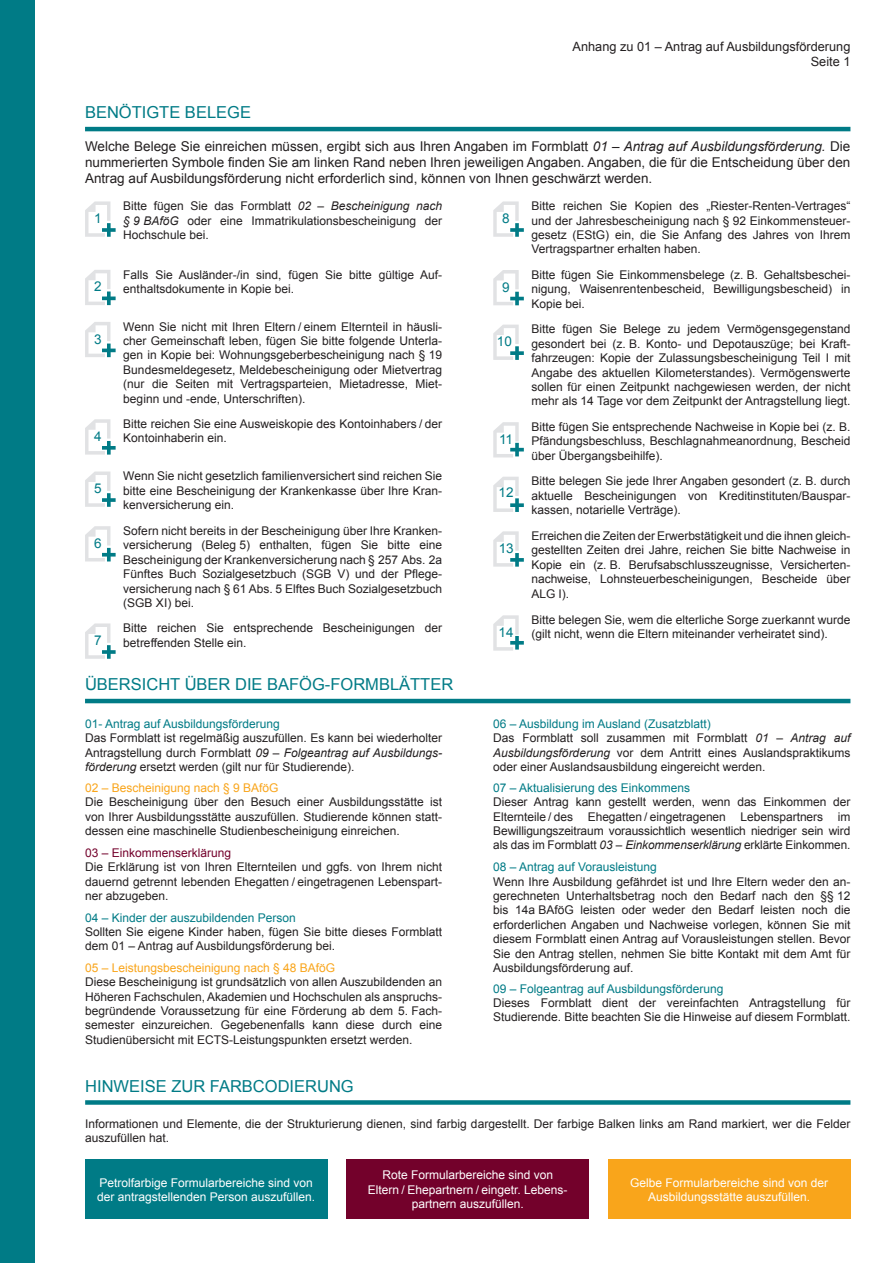
<style>
.page{position:relative;width:893px;height:1263px;background:#fff}
.page>*{position:absolute;margin:0;border:0;box-sizing:border-box;transform-origin:0 0}
.t1{font:16.5px "Arial";color:#007b86}
.t2{font:13.5px/16.2px "Arial";color:#231f20;text-align:justify}
.t3{font:13.5px "Arial";color:#007b86}
.t4{font:12.75px/15.3px "Arial";color:#231f20;text-align:right}
.t5{font:12px/14.4px "Arial";color:#231f20;text-align:justify}
.t6{font:12px/14.4px "Arial";color:#fff;text-align:center}
.t7{font:12px "Arial";color:#007b86}
.t8{font:12px "Arial";color:#f9a51b}
.t9{font:12px "Arial";color:#73012b}
.s1{font-style:italic}
.s2{color:#007b86}
</style>
<div class="page">
<hr style="left:85px;top:127px;width:765px;height:4px;background:#007b86">
<svg style="left:85px;top:270px;width:31px;height:35px"></svg>
<svg style="left:85px;top:201px;width:31px;height:36px"></svg>
<svg style="left:85px;top:322px;width:31px;height:35px"></svg>
<hr style="left:85px;top:699px;width:765px;height:4px;background:#007b86">
<svg style="left:85px;top:419px;width:31px;height:36px"></svg>
<svg style="left:85px;top:471px;width:31px;height:36px"></svg>
<svg style="left:85px;top:526px;width:31px;height:35px"></svg>
<svg style="left:85px;top:623px;width:31px;height:36px"></svg>
<svg style="left:493px;top:201px;width:31px;height:36px"></svg>
<svg style="left:493px;top:270px;width:31px;height:35px"></svg>
<svg style="left:493px;top:325px;width:31px;height:35px"></svg>
<svg style="left:493px;top:422px;width:31px;height:35px"></svg>
<svg style="left:493px;top:477px;width:31px;height:35px"></svg>
<svg style="left:493px;top:531px;width:31px;height:36px"></svg>
<svg style="left:493px;top:615px;width:31px;height:36px"></svg>
<div style="left:0;top:0;width:34px;height:1263px;background:#007b86"></div>
<div style="left:85px;top:1100px;width:765px;height:5px;background:#007b86"></div>
<div style="left:85px;top:1160px;width:242px;height:59px;background:#007b86"></div>
<div style="left:347px;top:1160px;width:242px;height:59px;background:#73012b"></div>
<div style="left:608px;top:1160px;width:242px;height:59px;background:#f9a51b"></div>
<h1 class="t1" style="left:85px;top:102px;width:167px">BENÖTIGTE BELEGE</h1>
<p class="t4" style="left:573px;top:39px;width:279px">Anhang zu 01 – Antrag auf Ausbildungsförderung<br>Seite 1</p>
<p class="t2" style="left:85px;top:138px;width:767px">Welche Belege Sie einreichen müssen, ergibt sich aus Ihren Angaben im Formblatt <span class="s1">01 – Antrag auf Ausbildungsförderung.</span> Die nummerierten Symbole finden Sie am linken Rand neben Ihren jeweiligen Angaben. Angaben, die für die Entscheidung über den Antrag auf Ausbildungsförderung nicht erforderlich sind, können von Ihnen geschwärzt werden.</p>
<p class="t3" style="left:94px;top:210px;width:9px">1</p>
<p class="t3" style="left:94px;top:278px;width:9px">2</p>
<p class="t3" style="left:94px;top:330px;width:9px">3</p>
<p class="t3" style="left:94px;top:427px;width:9px">4</p>
<p class="t3" style="left:94px;top:480px;width:9px">5</p>
<p class="t3" style="left:94px;top:534px;width:9px">6</p>
<p class="t5" style="left:123px;top:199px;width:320px">Bitte fügen Sie das Formblatt <span class="s1">02 – Bescheinigung nach § 9 BAföG</span> oder eine Immatrikulationsbescheinigung der Hochschule bei.</p>
<p class="t5" style="left:123px;top:267px;width:320px">Falls Sie Ausländer-/in sind, fügen Sie bitte gültige Auf&shy;enthaltsdokumente in Kopie bei.</p>
<p class="t5" style="left:123px;top:319px;width:320px">Wenn Sie nicht mit Ihren Eltern / einem Elternteil in häusli&shy;cher Gemeinschaft leben, fügen Sie bitte folgende Unterla&shy;gen in Kopie bei: Wohnungsgeberbescheinigung nach § 19<br>Bundesmeldegesetz, Meldebescheinigung oder Mietvertrag (nur die Seiten mit Vertragsparteien, Mietadresse, Miet&shy;beginn und -ende, Unterschriften).</p>
<p class="t5" style="left:123px;top:417px;width:320px">Bitte reichen Sie eine Ausweiskopie des Kontoinhabers / der<br>Kontoinhaberin ein.</p>
<p class="t5" style="left:123px;top:469px;width:320px">Wenn Sie nicht gesetzlich familienversichert sind reichen Sie bitte eine Bescheinigung der Krankenkasse über Ihre Kran&shy;kenversicherung ein.</p>
<p class="t5" style="left:123px;top:524px;width:320px">Sofern nicht bereits in der Bescheinigung über Ihre Kranken&shy;versicherung (Beleg 5) enthalten, fügen Sie bitte eine Bescheinigung der Krankenversicherung nach § 257 Abs. 2a Fünftes Buch Sozialgesetzbuch (SGB V) und der Pflege&shy;versicherung nach § 61 Abs. 5 Elftes Buch Sozialgesetzbuch (SGB XI) bei.</p>
<p class="t5" style="left:123px;top:621px;width:320px">Bitte reichen Sie entsprechende Bescheinigungen der</p>
<p class="t3" style="left:94px;top:631px;width:9px">7</p>
<p class="t5" style="left:123px;top:635px;width:125px">betreffenden Stelle ein.</p>
<h1 class="t1" style="left:85px;top:674px;width:370px">ÜBERSICHT ÜBER DIE BAFÖG-FORMBLÄTTER</h1>
<p class="t7" style="left:85px;top:716px;width:196px">01- Antrag auf Ausbildungsförderung</p>
<p class="t5" style="left:85px;top:731px;width:359px">Das Formblatt ist regelmäßig auszufüllen. Es kann bei wiederholter Antragstellung durch Formblatt <span class="s1">09 – Folgeantrag auf Ausbildungs&shy;förderung</span> ersetzt werden (gilt nur für Studierende).</p>
<p class="t8" style="left:85px;top:780px;width:195px">02 – Bescheinigung nach § 9 BAföG</p>
<p class="t5" style="left:85px;top:795px;width:359px">Die Bescheinigung über den Besuch einer Ausbildungsstätte ist von Ihrer Ausbildungsstätte auszufüllen. Studierende können statt&shy;dessen eine maschinelle Studienbescheinigung einreichen.</p>
<p class="t9" style="left:85px;top:845px;width:148px">03 – Einkommenserklärung</p>
<p class="t5" style="left:85px;top:860px;width:359px">Die Erklärung ist von Ihren Elternteilen und ggfs. von Ihrem nicht dauernd getrennt lebenden Ehegatten / eingetragenen Lebenspart&shy;ner abzugeben.</p>
<p class="t7" style="left:85px;top:909px;width:212px">04 – Kinder der auszubildenden Person</p>
<p class="t5" style="left:85px;top:925px;width:359px">Sollten Sie eigene Kinder haben, fügen Sie bitte dieses Formblatt dem 01 – Antrag auf Ausbildungsförderung bei.</p>
<p class="t8" style="left:85px;top:960px;width:252px">05 – Leistungsbescheinigung nach § 48 BAföG</p>
<p class="t5" style="left:85px;top:975px;width:359px">Diese Bescheinigung ist grundsätzlich von allen Auszubildenden an Höheren Fachschulen, Akademien und Hochschulen als anspruchs&shy;begründende Voraussetzung für eine Förderung ab dem 5. Fach&shy;semester einzureichen. Gegebenenfalls kann diese durch eine Studienübersicht mit ECTS-Leistungspunkten ersetzt werden.</p>
<p class="t3" style="left:502px;top:210px;width:9px">8</p>
<p class="t5" style="left:531px;top:199px;width:320px">Bitte reichen Sie Kopien des „Riester-Renten-Vertrages“ und der Jahresbescheinigung nach § 92 Einkommensteuer&shy;gesetz (EStG) ein, die Sie Anfang des Jahres von Ihrem Vertragspartner erhalten haben.</p>
<p class="t3" style="left:502px;top:278px;width:9px">9</p>
<p class="t5" style="left:531px;top:267px;width:320px">Bitte fügen Sie Einkommensbelege (z. B. Gehaltsbeschei&shy;nigung, Waisenrentenbescheid, Bewilligungsbescheid) in Kopie bei.</p>
<p class="t3" style="left:497px;top:333px;width:17px">10</p>
<p class="t5" style="left:531px;top:322px;width:320px">Bitte fügen Sie Belege zu jedem Vermögensgegenstand gesondert bei (z. B. Konto- und Depotauszüge; bei Kraft&shy;fahrzeugen: Kopie der Zulassungsbescheinigung Teil I mit Angabe des aktuellen Kilometerstandes). Vermögenswerte sollen für einen Zeitpunkt nachgewiesen werden, der nicht mehr als 14 Tage vor dem Zeitpunkt der Antragstellung liegt.</p>
<p class="t5" style="left:531px;top:420px;width:320px">Bitte fügen Sie entsprechende Nachweise in Kopie bei (z. B.<br>Pfändungsbeschluss, Beschlagnahmeanordnung, Bescheid über Übergangsbeihilfe).</p>
<p class="t3" style="left:499px;top:430px;width:16px">11</p>
<p class="t3" style="left:498px;top:484px;width:17px">12</p>
<p class="t5" style="left:531px;top:474px;width:320px">Bitte belegen Sie jede Ihrer Angaben gesondert (z. B. durch aktuelle Bescheinigungen von Kreditinstituten/Bauspar&shy;kassen, notarielle Verträge).</p>
<p class="t3" style="left:499px;top:539px;width:17px">13</p>
<p class="t5" style="left:531px;top:529px;width:320px">Erreichen die Zeiten der Erwerbstätigkeit und die ihnen gleich&shy;gestellten Zeiten drei Jahre, reichen Sie bitte Nachweise in Kopie ein (z. B. Berufsabschlusszeugnisse, Versicherten&shy;nachweise, Lohnsteuerbescheinigungen, Bescheide über ALG I).</p>
<p class="t5" style="left:531px;top:613px;width:320px">Bitte belegen Sie, wem die elterliche Sorge zuerkannt wurde</p>
<p class="t3" style="left:498px;top:623px;width:17px">14</p>
<p class="t5" style="left:531px;top:627px;width:298px">(gilt nicht, wenn die Eltern miteinander verheiratet sind).</p>
<p class="t5" style="left:493px;top:716px;width:359px;text-align:left"><span class="s2">06 – Ausbildung im Ausland (Zusatzblatt)<br></span>Das Formblatt soll zusammen mit Formblatt <span class="s1">01 – Antrag auf Ausbildungsförderung</span> vor dem Antritt eines Auslandspraktikums oder einer Auslandsausbildung eingereicht werden.</p>
<p class="t7" style="left:493px;top:780px;width:198px">07 – Aktualisierung des Einkommens</p>
<p class="t5" style="left:493px;top:795px;width:359px">Dieser Antrag kann gestellt werden, wenn das Einkommen der Elternteile / des Ehegatten / eingetragenen Lebenspartners im Bewilligungszeitraum voraussichtlich wesentlich niedriger sein wird als das im Formblatt <span class="s1">03 – Einkommenserklärung</span> erklärte Einkommen.</p>
<p class="t7" style="left:493px;top:859px;width:165px">08 – Antrag auf Vorausleistung</p>
<p class="t5" style="left:493px;top:874px;width:359px">Wenn Ihre Ausbildung gefährdet ist und Ihre Eltern weder den an&shy;gerechneten Unterhaltsbetrag noch den Bedarf nach den §§ 12 bis 14a BAföG leisten oder weder den Bedarf leisten noch die erforderlichen Angaben und Nachweise vorlegen, können Sie mit diesem Formblatt einen Antrag auf Vorausleistungen stellen. Bevor Sie den Antrag stellen, nehmen Sie bitte Kontakt mit dem Amt für Ausbildungsförderung auf.</p>
<p class="t7" style="left:493px;top:980px;width:232px">09 – Folgeantrag auf Ausbildungsförderung</p>
<p class="t5" style="left:493px;top:996px;width:359px">Dieses Formblatt dient der vereinfachten Antragstellung für<br>Studierende. Bitte beachten Sie die Hinweise auf diesem Formblatt.</p>
<h1 class="t1" style="left:85px;top:1075px;width:270px">HINWEISE ZUR FARBCODIERUNG</h1>
<p class="t5" style="left:85px;top:1116px;width:767px">Informationen und Elemente, die der Strukturierung dienen, sind farbig dargestellt. Der farbige Balken links am Rand markiert, wer die Felder auszufüllen hat.</p>
<p class="t6" style="left:97px;top:1175px;width:220px;text-align:left">Petrolfarbige Formularbereiche sind von der antragstellenden Person auszufüllen.</p>
<p class="t6" style="left:368px;top:1168px;width:200px">Rote Formularbereiche sind von<br>Eltern / Ehepartnern / eingetr. Lebens&shy;partnern auszufüllen.</p>
<p class="t6" style="left:630px;top:1175px;width:200px">Gelbe Formularbereiche sind von der<br>Ausbildungsstätte auszufüllen.</p>
</div>
